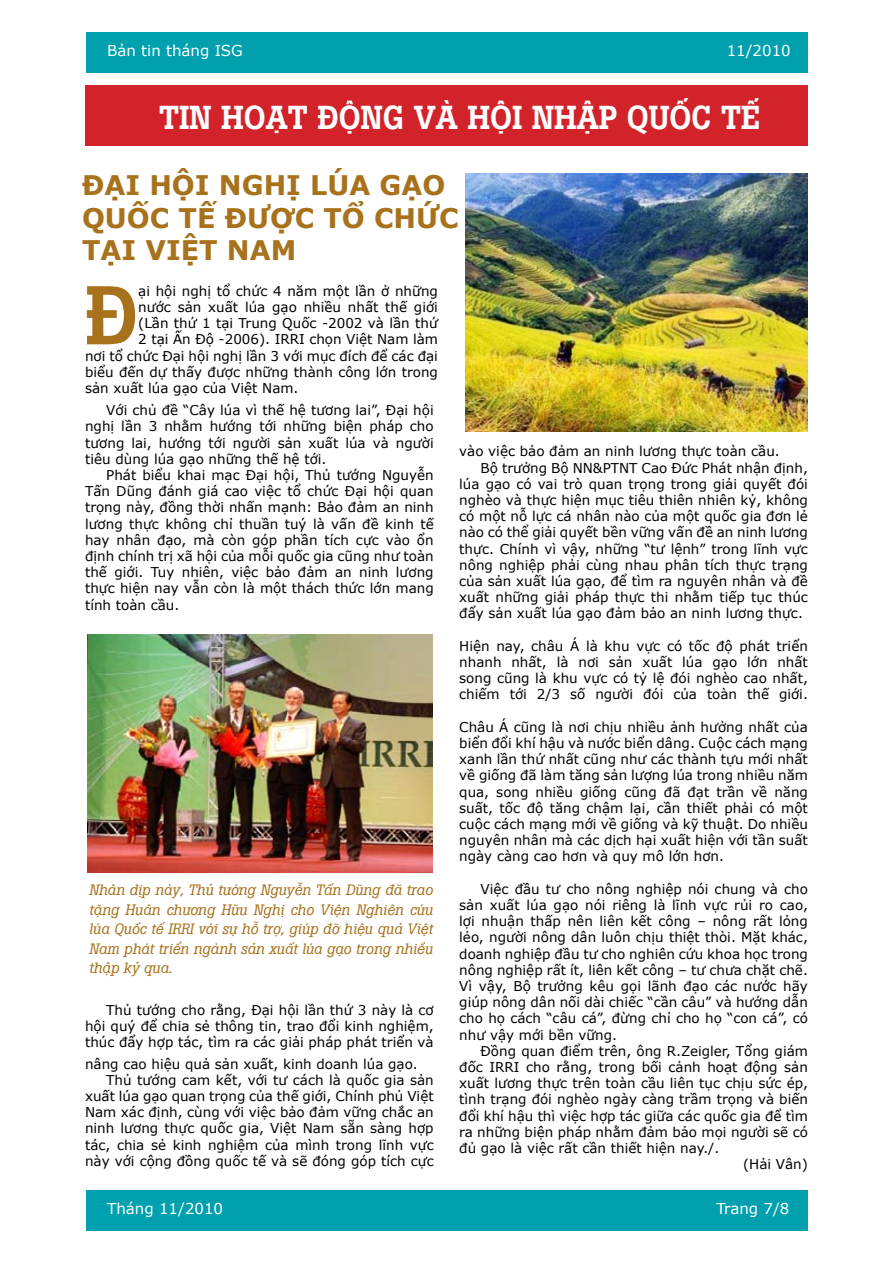
<style>
.page{position:relative;width:893px;height:1263px;background:#fff}
.page>*{position:absolute;margin:0;border:0;box-sizing:border-box;transform-origin:0 0}
.t1{font:700 82.35px "Boton";color:#a8711c}
.t2{font:700 33px "Boton";color:#fff}
.t3{font:700 27px "Verdana";color:#a8711c}
.t4{font:italic 15px/19.5px "Boton";color:#a8711c;text-align:justify}
.t5{font:15px "Verdana";color:#fff}
.t6{font:13.5px/16.2px "Verdana";color:#000;text-align:justify}
</style>
<div class="page">
<div style="left:86px;top:85px;width:722px;height:61px;background:#d2232a"></div>
<div style="left:86px;top:1190px;width:721px;height:41px;background:#00a0af"></div>
<div style="left:86px;top:32px;width:721px;height:40px;background:#00a0af"></div>
<img style="left:88px;top:634px;width:345px;height:238px">
<img style="left:466px;top:173px;width:341px;height:258px">
<p class="t5" style="left:107px;top:41px;width:137px">Bản tin tháng ISG</p>
<p class="t5" style="left:727px;top:41px;width:66px">11/2010</p>
<h2 class="t2" style="left:159px;top:93px;width:19px">TIN</h2>
<h2 class="t2" style="left:221px;top:93px;width:140px">HOẠT ĐỘNG</h2>
<h2 class="t2" style="left:414px;top:93px;width:348px">VÀ HỘI NHẬP QUỐC TẾ</h2>
<h3 class="t3" style="left:82px;top:168px;width:88px">ĐẠI HỘI</h3>
<h3 class="t3" style="left:219px;top:168px;width:22px">NGH</h3>
<h3 class="t3" style="left:286px;top:168px;width:116px">Ị LÚA GẠO</h3>
<h3 class="t3" style="left:82px;top:201px;width:45px">QUỐC</h3>
<h3 class="t3" style="left:179px;top:201px;width:278px">TẾ ĐƯỢC TỔ CH ỨC</h3>
<h3 class="t3" style="left:82px;top:233px;width:19px">TẠI</h3>
<h3 class="t3" style="left:145px;top:233px;width:128px">VI ỆT NAM</h3>
<h1 class="t1" style="left:85px;top:255px;width:55px">Đ</h1>
<p class="t6" style="left:138px;top:282px;width:301px">ại hội nghị tổ chức 4 năm một lần ở những</p>
<p class="t6" style="left:138px;top:298px;width:301px">nước sản xuất lúa gạo nhiều nhất thế giới</p>
<p class="t6" style="left:138px;top:315px;width:301px">(Lần thứ 1 tại Trung Quốc -2002 và lần thứ</p>
<p class="t6" style="left:138px;top:331px;width:301px">2 tại Ấn Độ -2006). IRRI chọn Việt Nam làm</p>
<p class="t6" style="left:85px;top:347px;width:354px">nơi tổ chức Đại hội nghị lần 3 với mục đích để các đại</p>
<p class="t6" style="left:85px;top:363px;width:354px">biểu đến dự thấy được những thành công lớn trong</p>
<p class="t6" style="left:85px;top:379px;width:215px">sản xuất lúa gạo của Việt Nam.</p>
<p class="t6" style="left:85px;top:402px;width:350px;text-indent:21px">Với chủ đề “Cây lúa vì thế hệ tương lai”, Đại hội nghị lần 3 nhằm hướng tới những biện pháp cho tương lai, hướng tới người sản xuất lúa và người tiêu dùng lúa gạo những thế hệ tới.</p>
<p class="t6" style="left:85px;top:466px;width:350px;text-indent:21px">Phát biểu khai mạc Đại hội, Thủ tướng Nguyễn Tấn Dũng đánh giá cao việc tổ chức Đại hội quan trọng này, đồng thời nhấn mạnh: Bảo đảm an ninh lương thực không chỉ thuần tuý là vấn đề kinh tế hay nhân đạo, mà còn góp phần tích cực vào ổn định chính trị xã hội của mỗi quốc gia cũng như toàn thế giới. Tuy nhiên, việc bảo đảm an ninh lương thực hiện nay vẫn còn là một thách thức lớn mang tính toàn cầu.</p>
<p class="t4" style="left:89px;top:879px;width:345px">Nhân dịp này, Thủ tướng Nguyễn Tấn Dũng đã trao tặng Huân chương Hữu Nghị cho Viện Nghiên cứu lúa Quốc tế IRRI với sự hỗ trợ, giúp đỡ hiệu quả Việt Nam phát triển ngành sản xuất lúa gạo trong nhiều thập kỷ qua.</p>
<p class="t6" style="left:85px;top:1001px;width:350px;text-indent:21px">Thủ tướng cho rằng, Đại hội lần thứ 3 này là cơ hội quý để chia sẻ thông tin, trao đổi kinh nghiệm, thúc đẩy hợp tác, tìm ra các giải pháp phát triển và</p>
<p class="t6" style="left:85px;top:1055px;width:334px">nâng cao hiệu quả sản xuất, kinh doanh lúa gạo.</p>
<p class="t6" style="left:106px;top:1071px;width:329px">Thủ tướng cam kết, với tư cách là quốc gia sản</p>
<p class="t6" style="left:85px;top:1087px;width:350px">xuất lúa gạo quan trọng của thế giới, Chính phủ Việt</p>
<p class="t6" style="left:85px;top:1104px;width:350px">Nam xác định, cùng với việc bảo đảm vững chắc an</p>
<p class="t6" style="left:85px;top:1120px;width:350px">ninh lương thực quốc gia, Việt Nam sẵn sàng hợp</p>
<p class="t6" style="left:85px;top:1136px;width:350px">tác, chia sẻ kinh nghiệm của mình trong lĩnh vực</p>
<p class="t6" style="left:85px;top:1152px;width:350px">này với cộng đồng quốc tế và sẽ đóng góp tích cực</p>
<p class="t6" style="left:459px;top:443px;width:322px">vào việc bảo đảm an ninh lương thực toàn cầu.</p>
<p class="t6" style="left:480px;top:459px;width:329px">Bộ trưởng Bộ NN&amp;PTNT Cao Đức Phát nhận định,</p>
<p class="t6" style="left:459px;top:475px;width:350px">lúa gạo có vai trò quan trọng trong giải quyết đói</p>
<p class="t6" style="left:459px;top:491px;width:350px">nghèo và thực hiện mục tiêu thiên nhiên kỷ, không</p>
<p class="t6" style="left:459px;top:508px;width:350px">có một nỗ lực cá nhân nào của một quốc gia đơn lẻ</p>
<p class="t6" style="left:459px;top:524px;width:350px">nào có thể giải quyết bền vững vấn đề an ninh lương</p>
<p class="t6" style="left:459px;top:540px;width:350px">thực. Chính vì vậy, những “tư lệnh” trong lĩnh vực</p>
<p class="t6" style="left:459px;top:556px;width:350px">nông nghiệp phải cùng nhau phân tích thực trạng</p>
<p class="t6" style="left:459px;top:572px;width:350px">của sản xuất lúa gạo, để tìm ra nguyên nhân và đề</p>
<p class="t6" style="left:459px;top:589px;width:350px">xuất những giải pháp thực thi nhằm tiếp tục thúc</p>
<p class="t6" style="left:459px;top:605px;width:345px">đẩy sản xuất lúa gạo đảm bảo an ninh lương thực.</p>
<p class="t6" style="left:459px;top:637px;width:350px">Hiện nay, châu Á là khu vực có tốc độ phát triển nhanh nhất, là nơi sản xuất lúa gạo lớn nhất song cũng là khu vực có tỷ lệ đói nghèo cao nhất, chiếm tới 2/3 số người đói của toàn thế giới.</p>
<p class="t6" style="left:459px;top:718px;width:350px">Châu Á cũng là nơi chịu nhiều ảnh hưởng nhất của biển đổi khí hậu và nước biển dâng. Cuộc cách mạng xanh lần thứ nhất cũng như các thành tựu mới nhất về giống đã làm tăng sản lượng lúa trong nhiều năm qua, song nhiều giống cũng đã đạt trần về năng suất, tốc độ tăng chậm lại, cần thiết phải có một cuộc cách mạng mới về giống và kỹ thuật. Do nhiều nguyên nhân mà các dịch hại xuất hiện với tần suất ngày càng cao hơn và quy mô lớn hơn.</p>
<p class="t6" style="left:459px;top:880px;width:350px;text-indent:21px">Việc đầu tư cho nông nghiệp nói chung và cho sản xuất lúa gạo nói riêng là lĩnh vực rủi ro cao, lợi nhuận thấp nên liên kết công – nông rất lỏng lẻo, người nông dân luôn chịu thiệt thòi. Mặt khác, doanh nghiệp đầu tư cho nghiên cứu khoa học trong nông nghiệp rất ít, liên kết công – tư chưa chặt chẽ.<br>Vì vậy, Bộ trưởng kêu gọi lãnh đạo các nước hãy giúp nông dân nối dài chiếc “cần câu” và hướng dẫn cho họ cách “câu cá”, đừng chỉ cho họ “con cá”, có như vậy mới bền vững.</p>
<p class="t6" style="left:480px;top:1042px;width:329px">Đồng quan điểm trên, ông R.Zeigler, Tổng giám</p>
<p class="t6" style="left:459px;top:1058px;width:350px">đốc IRRI cho rằng, trong bối cảnh hoạt động sản</p>
<p class="t6" style="left:459px;top:1075px;width:350px">xuất lương thực trên toàn cầu liên tục chịu sức ép,</p>
<p class="t6" style="left:459px;top:1091px;width:350px">tình trạng đói nghèo ngày càng trầm trọng và biến</p>
<p class="t6" style="left:459px;top:1107px;width:350px">đổi khí hậu thì việc hợp tác giữa các quốc gia để tìm</p>
<p class="t6" style="left:459px;top:1123px;width:350px">ra những biện pháp nhằm đảm bảo mọi người sẽ có</p>
<p class="t6" style="left:459px;top:1139px;width:262px">đủ gạo là việc rất cần thiết hiện nay./.</p>
<p class="t6" style="left:743px;top:1156px;width:66px">(Hải Vân)</p>
<p class="t5" style="left:107px;top:1199px;width:117px">Tháng 11/2010</p>
<p class="t5" style="left:716px;top:1199px;width:74px">Trang 7/8</p>
</div>
